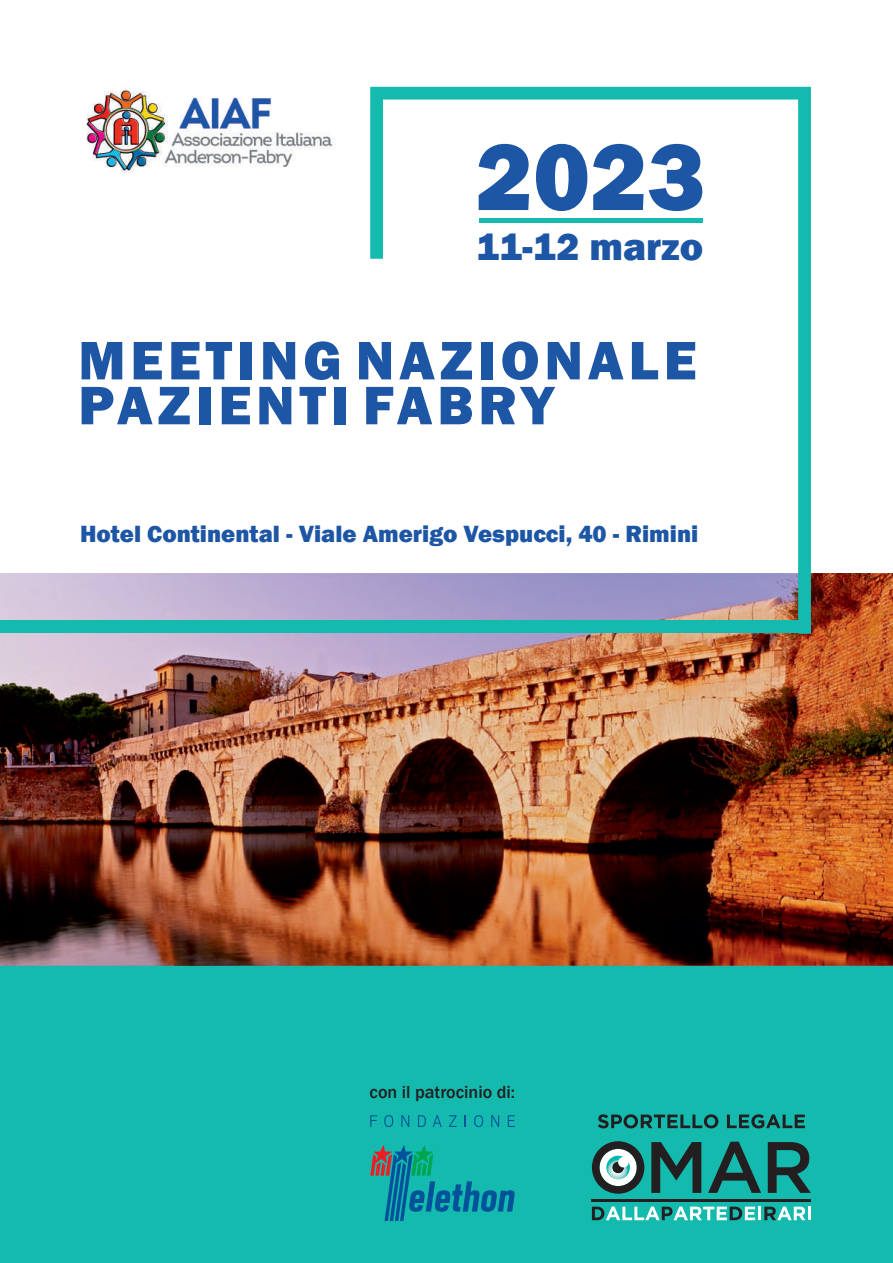
<style>
.page{position:relative;width:893px;height:1263px;background:#fff}
.page>*{position:absolute;margin:0;border:0;box-sizing:border-box;transform-origin:0 0}
.t1{font:800 97.8px "Franklin Gothic";color:#1e56a6}
.t2{font:800 56.1px/44.8px "Franklin Gothic";letter-spacing:.085em;color:#1e56a6}
.t3{font:800 39.45px "Franklin Gothic";color:#1e56a6}
.t4{font:800 24.15px "Franklin Gothic";color:#1e56a6}
.t5{font:500 18px "Franklin Gothic";color:#231f20}
</style>
<div class="page">
<div style="left:0;top:965px;width:893px;height:298px;background:#14baae"></div>
<img style="left:86px;top:88px;width:249px;height:85px">
<img style="left:0;top:574px;width:893px;height:391px">
<svg style="left:370px;top:87px;width:441px;height:547px"></svg>
<div style="left:0;top:621px;width:811px;height:12px;background:#14baae"></div>
<svg style="left:370px;top:1145px;width:145px;height:76px"></svg>
<svg style="left:370px;top:1115px;width:7px;height:12px"></svg>
<svg style="left:384px;top:1115px;width:9px;height:12px"></svg>
<svg style="left:401px;top:1115px;width:8px;height:12px"></svg>
<svg style="left:418px;top:1115px;width:8px;height:12px"></svg>
<svg style="left:433px;top:1115px;width:9px;height:12px"></svg>
<svg style="left:449px;top:1115px;width:8px;height:12px"></svg>
<svg style="left:465px;top:1115px;width:1px;height:12px"></svg>
<svg style="left:474px;top:1115px;width:9px;height:12px"></svg>
<svg style="left:491px;top:1115px;width:8px;height:12px"></svg>
<svg style="left:508px;top:1115px;width:7px;height:12px"></svg>
<svg style="left:598px;top:1114px;width:120px;height:14px"></svg>
<svg style="left:727px;top:1114px;width:78px;height:14px"></svg>
<svg style="left:592px;top:1206px;width:163px;height:14px"></svg>
<hr style="left:758px;top:1206px;width:3px;height:14px;background:#fff">
<svg style="left:764px;top:1206px;width:41px;height:14px"></svg>
<hr style="left:808px;top:1206px;width:3px;height:14px;background:#fff">
<hr style="left:592px;top:1198px;width:219px;height:3px;background:#231f20">
<svg style="left:651px;top:1142px;width:50px;height:51px"></svg>
<svg style="left:708px;top:1142px;width:53px;height:51px"></svg>
<svg style="left:768px;top:1142px;width:43px;height:51px"></svg>
<svg style="left:592px;top:1141px;width:52px;height:53px"></svg>
<h1 class="t1" style="left:476px;top:114px;width:231px">2023</h1>
<h3 class="t3" style="left:476px;top:221px;width:229px">11-12 marzo</h3>
<h2 class="t2" style="left:78px;top:338px;width:620px">MEETING NAZIONALE<br>PAZIENTI FABRY</h2>
<p class="t4" style="left:80px;top:518px;width:620px">Hotel Continental - Viale Amerigo Vespucci, 40 - Rimini</p>
<p class="t5" style="left:370px;top:1081px;width:147px">con il patrocinio di:</p>
</div>
